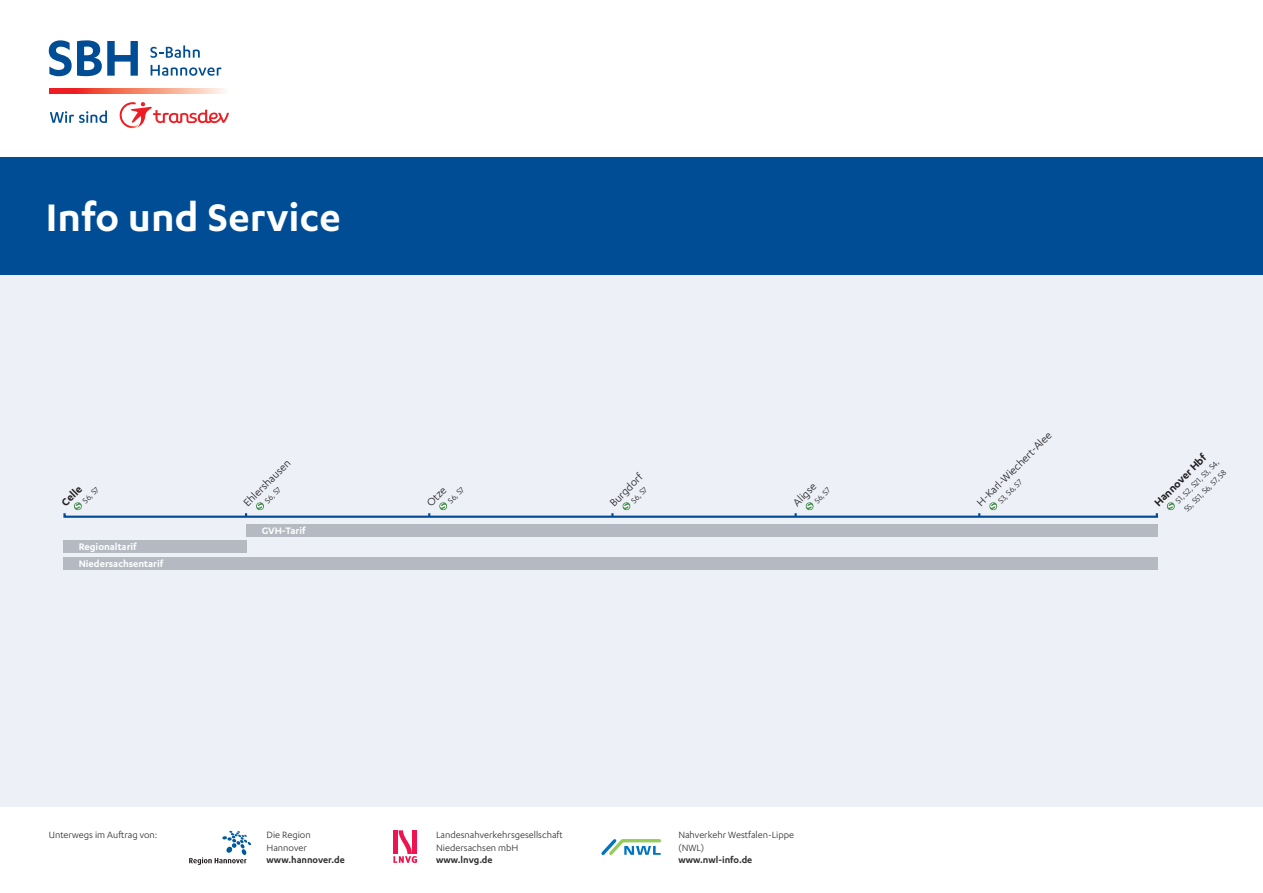
<style>
.page{position:relative;width:1263px;height:893px;background:#fff}
.page>*{position:absolute;margin:0;border:0;box-sizing:border-box;transform-origin:0 0}
.t1{font:600 44.55px "Karbon";letter-spacing:.005em;color:#fff}
.t2{font:12px "Karbon";color:#231f20}
.t3{font:600 12px "Karbon";color:#231f20}
.t4{font:600 10.95px/17.1px "Karbon";color:#fff}
.t5{font:10.5px/12.6px "Karbon";color:#312f30}
.t6{font:600 10.5px "Karbon";color:#312f30}
.t7{font:9px/12px "Karbon";color:#231f20}
.t8{font:8.7px "Karbon";color:#231f20}
.s1{font-size:9px}
</style>
<div class="page">
<div style="left:0;top:270px;width:1263px;height:536px;background:#edf0f7"></div>
<div style="left:246px;top:524px;width:912px;height:13px;background:#b4b9c2"></div>
<div style="left:63px;top:540px;width:183px;height:13px;background:#b4b9c2"></div>
<div style="left:63px;top:557px;width:1095px;height:12px;background:#b4b9c2"></div>
<svg style="left:1167px;top:502px;width:8px;height:8px"></svg>
<svg style="left:63px;top:502px;width:1096px;height:16px"></svg>
<div style="left:0;top:158px;width:1263px;height:117px;background:#014d95"></div>
<svg style="left:49px;top:88px;width:175px;height:6px"></svg>
<svg style="left:50px;top:111px;width:57px;height:12px"></svg>
<svg style="left:141px;top:102px;width:88px;height:23px"></svg>
<img style="left:119px;top:102px;width:22px;height:26px">
<svg style="left:151px;top:65px;width:70px;height:11px"></svg>
<svg style="left:49px;top:40px;width:89px;height:36px"></svg>
<svg style="left:150px;top:45px;width:50px;height:13px"></svg>
<svg style="left:601px;top:839px;width:61px;height:16px"></svg>
<svg style="left:189px;top:831px;width:62px;height:34px"></svg>
<svg style="left:393px;top:830px;width:24px;height:33px"></svg>
<h1 class="t1" style="left:46px;top:193px;width:296px">Info und Service</h1>
<p class="t2" style="left:241px;top:500px;width:63px;rotate:-45deg">Ehlershausen</p>
<p class="t3" style="left:58px;top:500px;width:26px;rotate:-45deg">Celle</p>
<p class="t7" style="left:262px;top:497px;width:21px;rotate:-45deg">S6, S7</p>
<p class="t7" style="left:80px;top:497px;width:21px;rotate:-45deg">S6, S7</p>
<p class="t4" style="left:79px;top:537px;width:86px">Regionaltarif<br>Niedersachsentarif</p>
<p class="t4" style="left:262px;top:522px;width:45px">GVH-Tarif</p>
<p class="t2" style="left:607px;top:500px;width:43px;rotate:-45deg">Burgdorf</p>
<p class="t2" style="left:424px;top:500px;width:24px;rotate:-45deg">Otze</p>
<p class="t7" style="left:628px;top:497px;width:21px;rotate:-45deg">S6, S7</p>
<p class="t7" style="left:445px;top:497px;width:21px;rotate:-45deg">S6, S7</p>
<p class="t2" style="left:974px;top:500px;width:102px;rotate:-45deg">H-Karl-Wiechert-Alee</p>
<p class="t2" style="left:790px;top:500px;width:29px;rotate:-45deg">Aligse</p>
<p class="t7" style="left:995px;top:497px;width:32px;rotate:-45deg">S3, S6, S7</p>
<p class="t8" style="left:812px;top:499px;width:21px;rotate:-45deg">S6, <span class="s1">S7</span></p>
<p class="t3" style="left:1151px;top:500px;width:70px;rotate:-45deg">Hannover Hbf</p>
<p class="t7" style="left:1172px;top:497px;width:59px;rotate:-45deg">S1, S2, S21, S3, S4,<br>S5, S51, S6, S7, S8</p>
<p class="t5" style="left:436px;top:828px;width:128px">Landesnahverkehrsgesellschaft<br>Niedersachsen mbH</p>
<p class="t6" style="left:436px;top:854px;width:58px">www.lnvg.de</p>
<p class="t5" style="left:49px;top:828px;width:110px">Unterwegs im Auftrag von:</p>
<p class="t5" style="left:678px;top:828px;width:117px">Nahverkehr Westfalen-Lippe (NWL)</p>
<p class="t6" style="left:678px;top:854px;width:75px">www.nwl-info.de</p>
<p class="t5" style="left:267px;top:828px;width:46px">Die Region<br>Hannover</p>
<p class="t6" style="left:267px;top:854px;width:80px">www.hannover.de</p>
</div>
